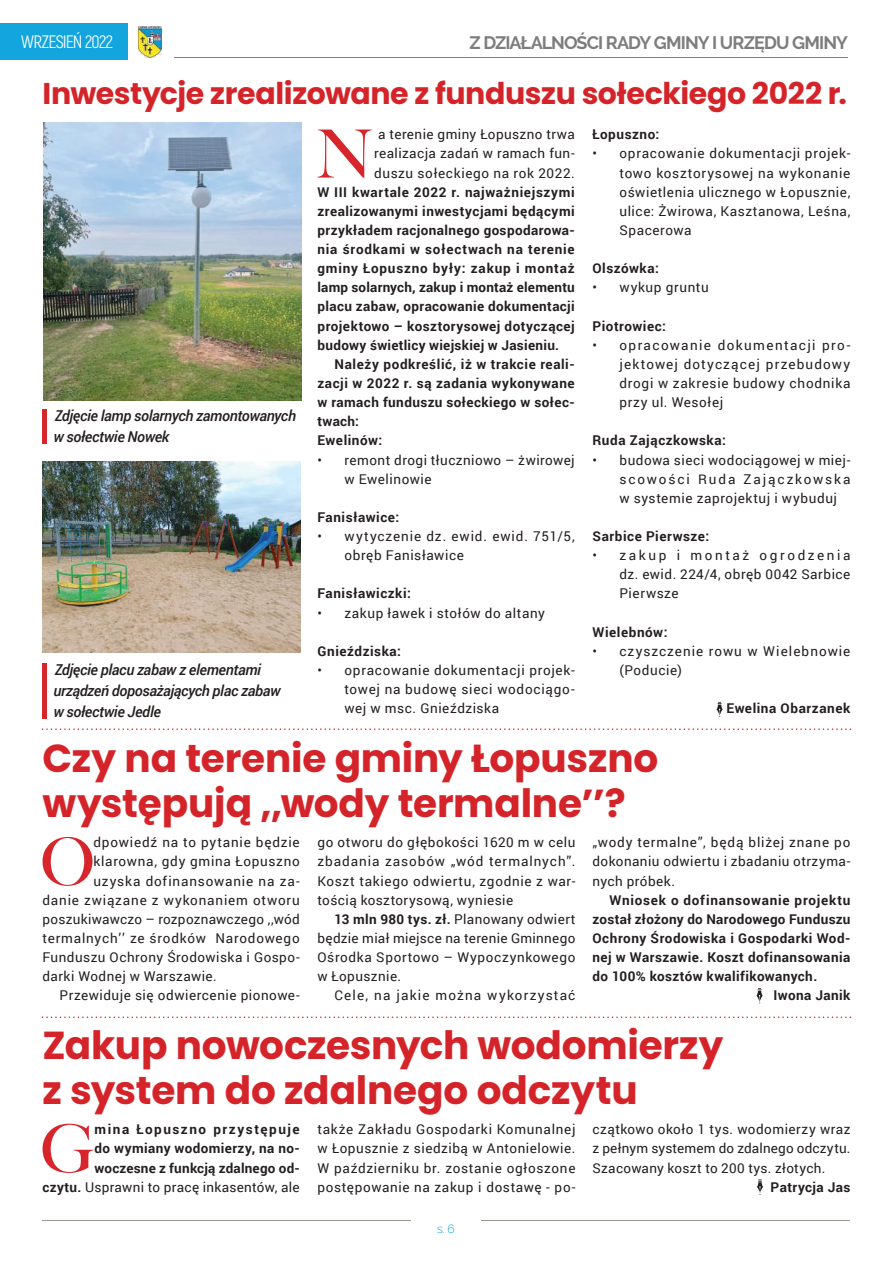
<style>
.page{position:relative;width:893px;height:1263px;background:#fff}
.page>*{position:absolute;margin:0;border:0;box-sizing:border-box;transform-origin:0 0}
.t1{font:500 66.6px "Big Caslon";color:#d7252c}
.t2{font:700 39px/45px "Poppins";letter-spacing:-.005em;color:#d42429}
.t3{font:700 30px "Poppins";letter-spacing:-.015em;color:#d42429}
.t4{font:700 18px "Raleway";letter-spacing:-.05em;color:#7d7c7e}
.t5{font:18px "Akrobat";letter-spacing:-.045em;color:#fff}
.t6{font:italic 500 15px/21px "Roboto";letter-spacing:-.025em;color:#241f1f}
.t7{font:13.5px/19.2px "Roboto";letter-spacing:.045em;color:#241f1f;text-align:justify}
.t8{font:700 13.5px/19.2px "Roboto";letter-spacing:.035em;color:#241f1f;text-align:justify}
.t9{font:13.5px/19.2px "Roboto";letter-spacing:.075em;color:#241f1f}
.t10{font:13.5px "Roboto";letter-spacing:.02em;color:#241f1f}
.t11{font:700 13.5px "Roboto";letter-spacing:.055em;color:#241f1f}
.t12{font:13.5px "Roboto";letter-spacing:.085em;color:#241f1f}
.t13{font:13.5px "Roboto";letter-spacing:.065em;color:#241f1f}
.t14{font:300 12px "Raleway";color:#13a5de}
.s1{font-weight:700}
.s2{font-weight:400}
</style>
<div class="page">
<hr style="left:43px;top:1221px;width:368px;height:1px;background:#9a978f">
<hr style="left:481px;top:1221px;width:368px;height:1px;background:#9a978f">
<img style="left:138px;top:26px;width:24px;height:31px">
<div style="left:0;top:23px;width:128px;height:37px;background:#13a5de"></div>
<hr style="left:174px;top:57px;width:674px;height:1px;background:#13a5de">
<svg style="left:716px;top:702px;width:7px;height:15px"></svg>
<img style="left:43px;top:122px;width:258px;height:279px">
<img style="left:43px;top:461px;width:257px;height:192px">
<hr style="left:43px;top:409px;width:4px;height:35px;background:#d7252c">
<hr style="left:43px;top:663px;width:4px;height:56px;background:#d7252c">
<svg style="left:756px;top:988px;width:7px;height:16px"></svg>
<svg style="left:757px;top:1179px;width:6px;height:16px"></svg>
<svg style="left:42px;top:728px;width:809px;height:2px"></svg>
<svg style="left:42px;top:1016px;width:809px;height:2px"></svg>
<h3 class="t5" style="left:21px;top:31px;width:93px">WRZESIEŃ 2022</h3>
<h3 class="t4" style="left:470px;top:32px;width:380px">Z DZIAŁALNOŚCI RADY GMINY I URZĘDU GMINY</h3>
<h3 class="t3" style="left:43px;top:76px;width:806px">Inwestycje zrealizowane z funduszu sołeckiego 2022 r.</h3>
<h1 class="t1" style="left:315px;top:99px;width:60px">N</h1>
<p class="t7" style="left:374px;top:124px;width:202px">a terenie gminy Łopuszno trwa realizacja zadań w ramach fun&shy;duszu sołeckiego na rok 2022.</p>
<p class="t8" style="left:317px;top:182px;width:259px">W III kwartale 2022 r. najważniejszymi zrealizowanymi inwestycjami będącymi przykładem racjonalnego gospodarowa&shy;nia środkami w sołectwach na terenie gminy Łopuszno były: zakup i montaż lamp solarnych, zakup i montaż elementu placu zabaw, opracowanie dokumentacji projektowo – kosztorysowej dotyczącej budowy świetlicy wiejskiej w Jasieniu.</p>
<p class="t8" style="left:317px;top:354px;width:259px;text-align:left;text-indent:17px">Należy podkreślić, iż w trakcie reali&shy;zacji w 2022 r. są zadania wykonywane w ramach funduszu sołeckiego w sołec&shy;twach:<br>Ewelinów:</p>
<p class="t7" style="left:344px;top:450px;width:232px;text-indent:-27px">• remont drogi tłuczniowo – żwirowej w Ewelinowie</p>
<p class="t8" style="left:317px;top:507px;width:83px">Fanisławice:</p>
<p class="t7" style="left:344px;top:526px;width:232px;text-indent:-27px">• wytyczenie dz. ewid. ewid. 751/5, obręb Fanisławice</p>
<p class="t8" style="left:317px;top:583px;width:95px">Fanisławiczki:</p>
<p class="t7" style="left:317px;top:603px;width:229px">• zakup ławek i stołów do altany</p>
<p class="t8" style="left:317px;top:641px;width:85px">Gnieździska:</p>
<p class="t7" style="left:344px;top:660px;width:232px;text-indent:-27px">• opracowanie dokumentacji projek&shy;towej na budowę sieci wodociągo&shy;wej w msc. Gnieździska</p>
<p class="t8" style="left:592px;top:124px;width:68px">Łopuszno:</p>
<p class="t7" style="left:619px;top:143px;width:232px;text-indent:-27px">• opracowanie dokumentacji projek&shy;towo kosztorysowej na wykonanie oświetlenia ulicznego w Łopusznie, ulice: Żwirowa, Kasztanowa, Leśna, Spacerowa</p>
<p class="t8" style="left:592px;top:258px;width:68px">Olszówka:</p>
<p class="t7" style="left:592px;top:277px;width:118px">• wykup gruntu</p>
<p class="t8" style="left:592px;top:316px;width:75px">Piotrowiec:</p>
<p class="t7" style="left:619px;top:335px;width:232px;text-indent:-27px">• opracowanie dokumentacji pro&shy;jektowej dotyczącej przebudowy drogi w zakresie budowy chodnika przy ul. Wesołej</p>
<p class="t8" style="left:592px;top:430px;width:135px">Ruda Zajączkowska:</p>
<p class="t7" style="left:619px;top:450px;width:232px;text-indent:-27px">• budowa sieci wodociągowej w miej&shy;scowości Ruda Zajączkowska w systemie zaprojektuj i wybuduj</p>
<p class="t8" style="left:592px;top:526px;width:118px">Sarbice Pierwsze:</p>
<p class="t7" style="left:619px;top:545px;width:232px;text-indent:-27px">• zakup i montaż ogrodzenia dz. ewid. 224/4, obręb 0042 Sarbice Pierwsze</p>
<p class="t8" style="left:592px;top:622px;width:77px">Wielebnów:</p>
<p class="t9" style="left:619px;top:641px;width:232px;text-indent:-27px">• czyszczenie rowu w Wielebnowie (Poducie)</p>
<p class="t8" style="left:726px;top:698px;width:125px">Ewelina Obarzanek</p>
<p class="t6" style="left:53px;top:405px;width:244px">Zdjęcie lamp solarnych zamontowanych w sołectwie Nowek</p>
<p class="t6" style="left:53px;top:659px;width:229px">Zdjęcie placu zabaw z elementami urządzeń doposażających plac zabaw w sołectwie Jedle</p>
<h2 class="t2" style="left:43px;top:736px;width:617px">Czy na terenie gminy Łopuszno występują ,,wody termalne’’?</h2>
<h1 class="t1" style="left:41px;top:807px;width:55px">O</h1>
<p class="t7" style="left:93px;top:832px;width:208px">dpowiedź na to pytanie będzie</p>
<p class="t7" style="left:93px;top:851px;width:208px">klarowna, gdy gmina Łopuszno</p>
<p class="t13" style="left:93px;top:871px;width:208px">uzyska dofinansowanie na za-</p>
<p class="t7" style="left:43px;top:890px;width:259px">danie związane z wykonaniem otworu</p>
<p class="t10" style="left:43px;top:909px;width:259px">poszukiwawczo – rozpoznawczego ,,wód</p>
<p class="t7" style="left:43px;top:928px;width:259px">termalnych’’ ze środków Narodowego</p>
<p class="t7" style="left:43px;top:947px;width:259px">Funduszu Ochrony Środowiska i Gospo-</p>
<p class="t7" style="left:43px;top:966px;width:176px">darki Wodnej w Warszawie.</p>
<p class="t7" style="left:60px;top:985px;width:242px">Przewiduje się odwiercenie pionowe-</p>
<p class="t7" style="left:317px;top:832px;width:259px">go otworu do głębokości 1620 m w celu zbadania zasobów „wód termalnych”.<br>Koszt takiego odwiertu, zgodnie z war&shy;tością kosztorysową, wyniesie</p>
<p class="t7" style="left:317px;top:909px;width:259px;text-indent:17px"><span class="s1">13 mln 980 tys. zł.</span> Planowany odwiert będzie miał miejsce na terenie Gminnego Ośrodka Sportowo – Wypoczynkowego w Łopusznie.</p>
<p class="t12" style="left:334px;top:986px;width:242px">Cele, na jakie można wykorzystać</p>
<p class="t7" style="left:592px;top:832px;width:259px">„wody termalne”, będą bliżej znane po dokonaniu odwiertu i zbadaniu otrzyma&shy;nych próbek.</p>
<p class="t11" style="left:609px;top:890px;width:242px">Wniosek o dofinansowanie projektu</p>
<p class="t8" style="left:592px;top:909px;width:259px">został złożony do Narodowego Funduszu</p>
<p class="t8" style="left:592px;top:928px;width:259px">Ochrony Środowiska i Gospodarki Wod-</p>
<p class="t8" style="left:592px;top:947px;width:259px">nej w Warszawie. Koszt dofinansowania</p>
<p class="t8" style="left:592px;top:966px;width:226px">do 100% kosztów kwalifikowanych.</p>
<p class="t8" style="left:774px;top:985px;width:78px">Iwona Janik</p>
<h2 class="t2" style="left:43px;top:1023px;width:682px">Zakup nowoczesnych wodomierzy z system do zdalnego odczytu</h2>
<h1 class="t1" style="left:41px;top:1094px;width:56px">G</h1>
<p class="t8" style="left:43px;top:1119px;width:259px;text-align:right">mina Łopuszno przystępuje<br>do wymiany wodomierzy, na no&shy;woczesne z funkcją zdalnego od-<br>czytu. <span class="s2">Usprawni to pracę inkasentów, ale</span></p>
<p class="t7" style="left:317px;top:1119px;width:259px">także Zakładu Gospodarki Komunalnej w Łopusznie z siedzibą w Antonielowie.<br>W październiku br. zostanie ogłoszone postępowanie na zakup i dostawę - po-</p>
<p class="t7" style="left:592px;top:1119px;width:259px">czątkowo około 1 tys. wodomierzy wraz z pełnym systemem do zdalnego odczytu.<br>Szacowany koszt to 200 tys. złotych.</p>
<p class="t8" style="left:771px;top:1177px;width:81px">Patrycja Jas</p>
<p class="t14" style="left:437px;top:1221px;width:19px">s. 6</p>
</div>
